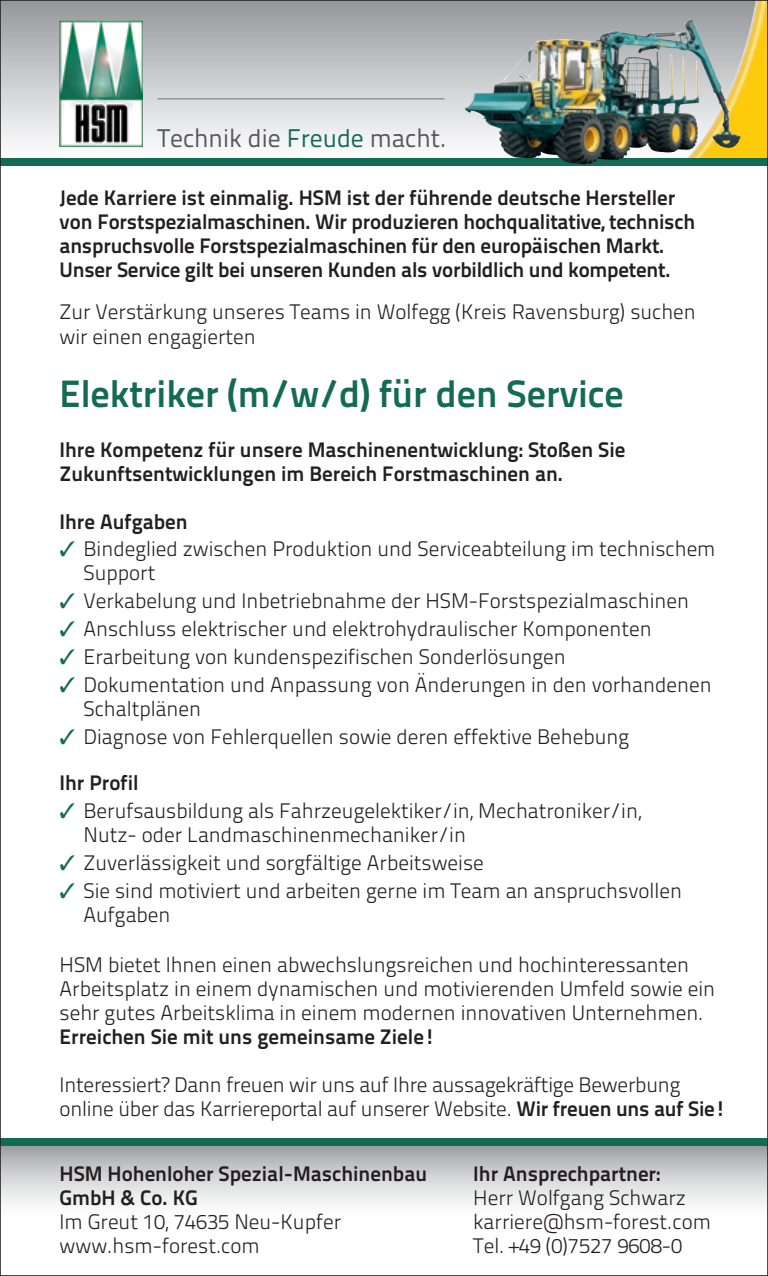
<style>
.page{position:relative;width:768px;height:1276px;background:#fff}
.page>*{position:absolute;margin:0;border:0;box-sizing:border-box;transform-origin:0 0}
.t1{font:700 38.1px "Titillium Text 22 L";color:#146b53}
.t2{font:25.5px "Titillium Text 22 L";color:#57585a}
.t3{font:300 21px/24px "Titillium Text 22 L";color:#231f20}
.t4{font:700 21px/24px "Titillium Text 22 L";color:#231f20}
.s1{color:#146b53}
.s2{font-weight:700}
</style>
<div class="page">
<svg style="left:2px;top:2px;width:764px;height:156px;background:#c7c6be"></svg>
<hr style="left:158px;top:98px;width:286px;height:1px;background:#939598">
<div style="left:0;top:158px;width:768px;height:8px;background:#146b53"></div>
<img style="left:734px;top:2px;width:22px;height:76px">
<img style="left:60px;top:20px;width:83px;height:127px">
<svg style="left:2px;top:1145px;width:764px;height:59px;background:#cacdce"></svg>
<div style="left:0;top:1137px;width:768px;height:8px;background:#146b53"></div>
<img style="left:464px;top:19px;width:229px;height:145px">
<p class="t2" style="left:158px;top:119px;width:290px">Technik die <span class="s1">Freude</span> macht.</p>
<p class="t4" style="left:60px;top:184px;width:637px">Jede Karriere ist einmalig. HSM ist der führende deutsche Hersteller von Forstspezialmaschinen. Wir produzieren hochqualitative, technisch anspruchsvolle Forstspezialmaschinen für den europäischen Markt.<br>Unser Service gilt bei unseren Kunden als vorbildlich und kompetent.</p>
<p class="t3" style="left:60px;top:298px;width:638px;line-height:25.2px">Zur Verstärkung unseres Teams in Wolfegg (Kreis Ravensburg) suchen wir einen engagierten</p>
<p class="t1" style="left:60px;top:364px;width:566px">Elektriker (m/w/d) für den Service</p>
<p class="t4" style="left:60px;top:436px;width:567px">Ihre Kompetenz für unsere Maschinenentwicklung: Stoßen Sie<br>Zukunftsentwicklungen im Bereich Forstmaschinen an.</p>
<p class="t4" style="left:60px;top:508px;width:130px">Ihre Aufgaben</p>
<p class="t3" style="left:84px;top:536px;width:633px;text-indent:-24px"><span class="s1">✓</span> Bindeglied zwischen Produktion und Serviceabteilung im technischem<br>Support</p>
<p class="t3" style="left:60px;top:588px;width:631px"><span class="s1">✓</span> Verkabelung und Inbetriebnahme der HSM-Forstspezialmaschinen</p>
<p class="t3" style="left:60px;top:616px;width:594px"><span class="s1">✓</span> Anschluss elektrischer und elektrohydraulischer Komponenten</p>
<p class="t3" style="left:60px;top:644px;width:508px"><span class="s1">✓</span> Erarbeitung von kundenspezifischen Sonderlösungen</p>
<p class="t3" style="left:84px;top:672px;width:630px;text-indent:-24px"><span class="s1">✓</span> Dokumentation und Anpassung von Änderungen in den vorhandenen<br>Schaltplänen</p>
<p class="t3" style="left:60px;top:724px;width:571px"><span class="s1">✓</span> Diagnose von Fehlerquellen sowie deren effektive Behebung</p>
<p class="t4" style="left:60px;top:769px;width:81px">Ihr Profil</p>
<p class="t3" style="left:84px;top:797px;width:560px;text-indent:-24px"><span class="s1">✓</span> Berufsausbildung als Fahrzeugelektiker/in, Mechatroniker/in,<br>Nutz- oder Landmaschinenmechaniker/in</p>
<p class="t3" style="left:60px;top:849px;width:426px"><span class="s1">✓</span> Zuverlässigkeit und sorgfältige Arbeitsweise</p>
<p class="t3" style="left:84px;top:877px;width:600px;text-indent:-24px"><span class="s1">✓</span> Sie sind motiviert und arbeiten gerne im Team an anspruchsvollen<br>Aufgaben</p>
<p class="t3" style="left:60px;top:951px;width:657px">HSM bietet Ihnen einen abwechslungsreichen und hochinteressanten Arbeitsplatz in einem dynamischen und motivierenden Umfeld sowie ein sehr gutes Arbeitsklima in einem modernen innovativen Unternehmen.<br><span class="s2">Erreichen Sie mit uns gemeinsame Ziele!</span></p>
<p class="t3" style="left:60px;top:1071px;width:668px">Interessiert? Dann freuen wir uns auf Ihre aussagekräftige Bewerbung online über das Karriereportal auf unserer Website. <span class="s2">Wir freuen uns auf Sie!</span></p>
<p class="t4" style="left:60px;top:1160px;width:369px">HSM Hohenloher Spezial-Maschinenbau<br>GmbH &amp; Co. KG</p>
<p class="t3" style="left:60px;top:1208px;width:283px">Im Greut 10, 74635 Neu-Kupfer</p>
<p class="t3" style="left:60px;top:1232px;width:202px">www.hsm-forest.com</p>
<p class="t3" style="left:473px;top:1160px;width:239px"><span class="s2">Ihr Ansprechpartner:<br></span>Herr Wolfgang Schwarz karriere@hsm-forest.com<br>Tel. +49 (0)7527 9608-0</p>
</div>
